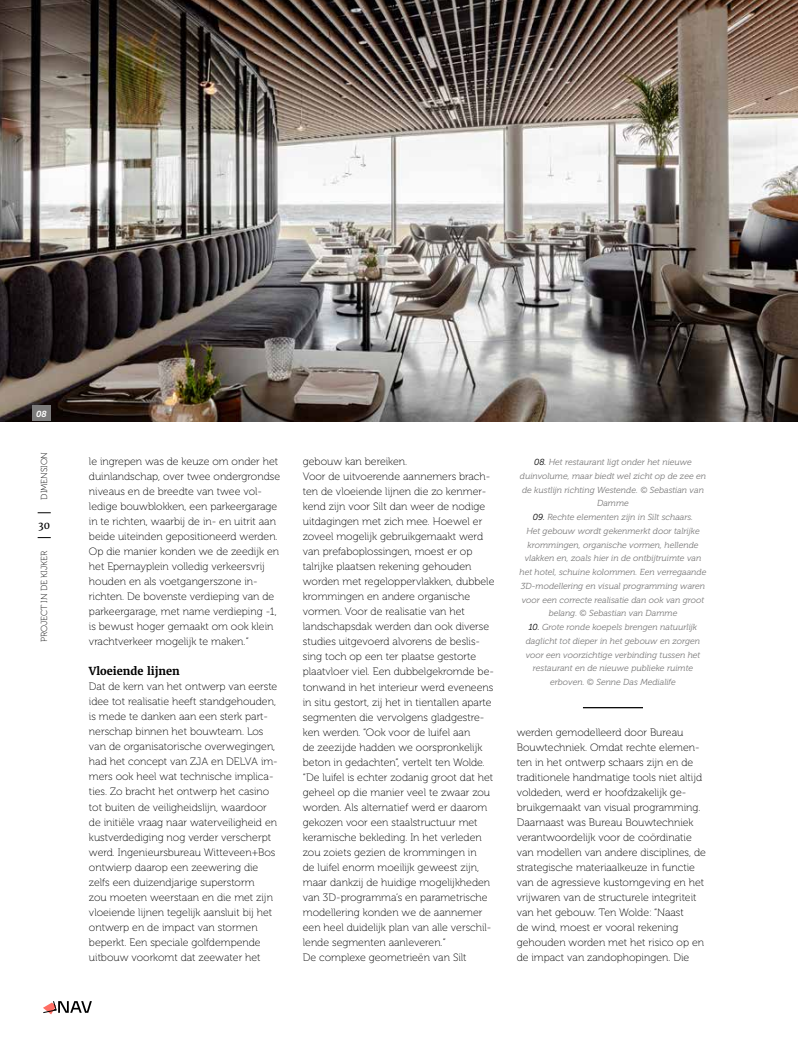
<style>
.page{position:relative;width:798px;height:1053px;background:#fff}
.page>*{position:absolute;margin:0;border:0;box-sizing:border-box;transform-origin:0 0}
.t1{font:700 11px "Merriweather";color:#000}
.t2{font:10.62px/15px "Museo 100";color:#000}
.t3{font:10px "Merriweather";color:#000}
.t4{font:italic 8.75px/13.8px "Museo 300";color:#7c7b7b;text-align:center}
.t5{font:8.75px "Museo 100";color:#000}
.t6{font:italic 8.75px "Museo 700";color:#fff}
.s1{color:#000}
</style>
<div class="page">
<svg style="left:38px;top:512px;width:13px;height:1px"></svg>
<svg style="left:38px;top:537px;width:13px;height:1px"></svg>
<svg style="left:43px;top:1001px;width:49px;height:13px"></svg>
<hr style="left:582px;top:707px;width:60px;height:1px;background:#000">
<img style="left:0;top:0;width:797px;height:421px">
<div style="left:32px;top:405px;width:19px;height:16px;background:#7c7b7b"></div>
<p class="t6" style="left:36px;top:408px;width:12px">08</p>
<p class="t5" style="left:39px;top:499px;width:49px;rotate:-90deg">DIMENSION</p>
<p class="t2" style="left:89px;top:454px;width:193px">le ingrepen was de keuze om onder het duinlandschap, over twee ondergrondse niveaus en de breedte van twee vol&shy;ledige bouwblokken, een parkeergarage in te richten, waarbij de in- en uitrit aan beide uiteinden gepositioneerd werden.<br>Op die manier konden we de zeedijk en het Epernayplein volledig verkeersvrij houden en als voetgangerszone in&shy;richten. De bovenste verdieping van de parkeergarage, met name verdieping -1, is bewust hoger gemaakt om ook klein vrachtverkeer mogelijk te maken.”</p>
<p class="t1" style="left:89px;top:664px;width:92px">Vloeiende lijnen</p>
<p class="t2" style="left:89px;top:679px;width:190px">Dat de kern van het ontwerp van eerste idee tot realisatie heeft standgehouden, is mede te danken aan een sterk part&shy;nerschap binnen het bouwteam. Los van de organisatorische overwegingen, had het concept van ZJA en DELVA im&shy;mers ook heel wat technische implica&shy;ties. Zo bracht het ontwerp het casino tot buiten de veiligheidslijn, waardoor de initiële vraag naar waterveiligheid en kustverdediging nog verder verscherpt werd. Ingenieursbureau Witteveen+Bos ontwierp daarop een zeewering die zelfs een duizendjarige superstorm<br>zou moeten weerstaan en die met zijn vloeiende lijnen tegelijk aansluit bij het ontwerp en de impact van stormen beperkt. Een speciale golfdempende uitbouw voorkomt dat zeewater het</p>
<p class="t3" style="left:38px;top:519px;width:13px">30</p>
<p class="t5" style="left:39px;top:642px;width:93px;rotate:-90deg">PROJECT IN DE KIJKER</p>
<p class="t2" style="left:303px;top:454px;width:193px">gebouw kan bereiken.<br>Voor de uitvoerende aannemers brach&shy;ten de vloeiende lijnen die zo kenmer&shy;kend zijn voor Silt dan weer de nodige uitdagingen met zich mee. Hoewel er zoveel mogelijk gebruikgemaakt werd van prefaboplossingen, moest er op talrijke plaatsen rekening gehouden worden met regeloppervlakken, dubbele krommingen en andere organische vormen. Voor de realisatie van het landschapsdak werden dan ook diverse studies uitgevoerd alvorens de beslis&shy;sing toch op een ter plaatse gestorte plaatvloer viel. Een dubbelgekromde be&shy;tonwand in het interieur werd eveneens in situ gestort, zij het in tientallen aparte segmenten die vervolgens gladgestre&shy;ken werden. “Ook voor de luifel aan<br>de zeezijde hadden we oorspronkelijk beton in gedachten”, vertelt ten Wolde. “De luifel is echter zodanig groot dat het geheel op die manier veel te zwaar zou worden. Als alternatief werd er daarom gekozen voor een staalstructuur met keramische bekleding. In het verleden zou zoiets gezien de krommingen in<br>de luifel enorm moeilijk geweest zijn, maar dankzij de huidige mogelijkheden van 3D-programma’s en parametrische modellering konden we de aannemer een heel duidelijk plan van alle verschil&shy;lende segmenten aanleveren.”<br>De complexe geometrieën van Silt</p>
<p class="t4" style="left:519px;top:455px;width:188px"><span class="s1">08.</span> Het restaurant ligt onder het nieuwe duinvolume, maar biedt wel zicht op de zee en de kustlijn richting Westende. © Sebastian van Damme</p>
<p class="t4" style="left:519px;top:510px;width:188px"><span class="s1">09.</span> Rechte elementen zijn in Silt schaars.<br>Het gebouw wordt gekenmerkt door talrijke krommingen, organische vormen, hellende vlakken en, zoals hier in de ontbijtruimte van het hotel, schuine kolommen. Een verregaande 3D-modellering en visual programming waren voor een correcte realisatie dan ook van groot belang. © Sebastian van Damme</p>
<p class="t4" style="left:525px;top:620px;width:176px"><span class="s1">10.</span> Grote ronde koepels brengen natuurlijk daglicht tot dieper in het gebouw en zorgen voor een voorzichtige verbinding tussen het restaurant en de nieuwe publieke ruimte erboven. © Senne Das Medialife</p>
<p class="t2" style="left:516px;top:724px;width:190px">werden gemodelleerd door Bureau Bouwtechniek. Omdat rechte elemen&shy;ten in het ontwerp schaars zijn en de traditionele handmatige tools niet altijd voldeden, werd er hoofdzakelijk ge&shy;bruikgemaakt van visual programming.<br>Daarnaast was Bureau Bouwtechniek verantwoordelijk voor de coördinatie van modellen van andere disciplines, de strategische materiaalkeuze in functie van de agressieve kustomgeving en het vrijwaren van de structurele integriteit van het gebouw. Ten Wolde: “Naast<br>de wind, moest er vooral rekening gehouden worden met het risico op en de impact van zandophopingen. Die</p>
</div>
